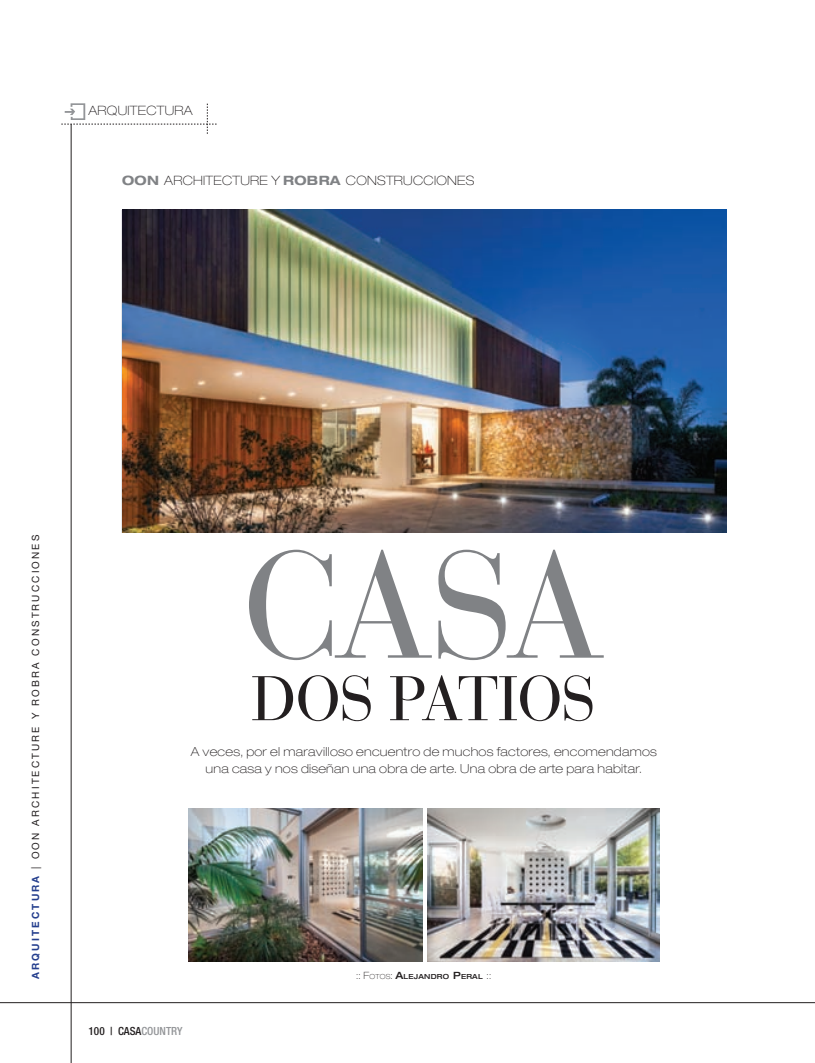
<style>
.page{position:relative;width:815px;height:1063px;background:#fff}
.page>*{position:absolute;margin:0;border:0;box-sizing:border-box;transform-origin:0 0}
.EPIGRAFE_FOA{font:150px "Bauer Bodoni Std";color:#808285}
.EPIGRAFE_FOA-2{font:62.5px "Bauer Bodoni Std";letter-spacing:-.02em;color:#231f20}
.Seccion_CC{font:100 expanded 12.88px "Helvetica Neue LT Std";letter-spacing:.02em;color:#231f20}
.Bajada_CC{font:100 expanded 12.5px/17.5px "Helvetica Neue LT Std";letter-spacing:.02em;color:#231f20;text-align:center}
.Foliacion{font:500 condensed 11.25px "Helvetica Neue LT Std";color:#231f20}
.Volanta_vertical{font:10px "Helvetica Neue LT Std";letter-spacing:.215em;color:#231f20}
.Volanta_vertical-2{font:700 10px "Helvetica Neue LT Std";letter-spacing:.215em;color:#253f8e}
.Bajada_CC-2{font:500 expanded 7px "Helvetica Neue LT Std";letter-spacing:.03em;color:#231f20}
.s1{font-weight:700;color:#808285}
.s2{color:#939598}
.s3{font-weight:100;font-size:10px}
.s4{font-weight:100}
.s5{font-size:10px}
</style>
<div class="page">
<hr style="left:0;top:1002px;width:815px;height:1px;background:#231f20">
<hr style="left:71px;top:124px;width:1px;height:939px;background:#231f20">
<svg style="left:61px;top:103px;width:156px;height:31px"></svg>
<hr style="left:814px;top:0;width:1px;height:1063px;background:#bcbdc0">
<img style="left:428px;top:808px;width:231px;height:154px">
<img style="left:188px;top:808px;width:234px;height:154px">
<img style="left:123px;top:210px;width:604px;height:322px">
<p class="Seccion_CC" style="left:89px;top:103px;width:106px">ARQUITECTURA</p>
<p class="Seccion_CC" style="left:122px;top:173px;width:354px"><span class="s1">OON</span> ARCHITECTURE Y <span class="s1">ROBRA</span> CONSTRUCCIONES</p>
<p class="Volanta_vertical" style="left:29px;top:869px;width:335px;rotate:-90deg">| OON ARCHITECTURE Y ROBRA CONSTRUCCIONES</p>
<p class="Volanta_vertical-2" style="left:29px;top:979px;width:105px;rotate:-90deg">ARQUITECTURA</p>
<p class="EPIGRAFE_FOA" style="left:242px;top:517px;width:364px">CASA</p>
<p class="EPIGRAFE_FOA-2" style="left:252px;top:661px;width:346px">DOS PATIOS</p>
<p class="Bajada_CC" style="left:191px;top:742px;width:468px">A veces, por el maravilloso encuentro de muchos factores, encomendamos una casa y nos diseñan una obra de arte. Una obra de arte para habitar.</p>
<p class="Foliacion" style="left:89px;top:1024px;width:95px">100 | CASA<span class="s2">COUNTRY</span></p>
<p class="Bajada_CC-2" style="left:356px;top:972px;width:137px"><span class="s3">:: F</span><span class="s4">OTOS</span><span class="s3">:</span> <span class="s5">A</span>LEJANDRO <span class="s5">P</span>ERAL <span class="s3">::</span></p>
</div>
